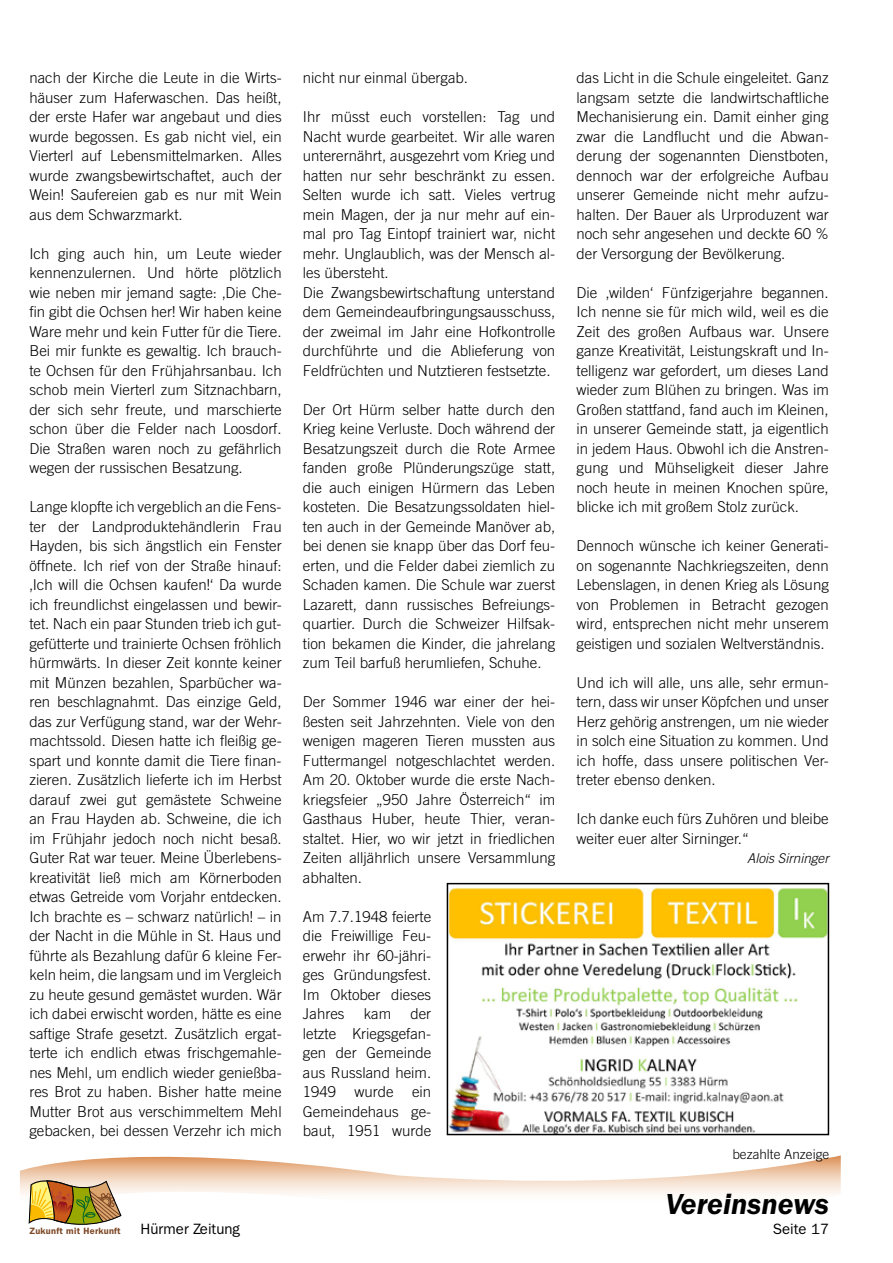
<style>
.page{position:relative;width:893px;height:1263px;background:#fff}
.page>*{position:absolute;margin:0;border:0;box-sizing:border-box;transform-origin:0 0}
.t1{font:italic 600 30px "ITC Franklin Gothic Std";color:#000}
.t2{font:300 15px/19.5px "Trade Gothic LT Std";color:#000;text-align:justify}
.t3{font:15px "ITC Franklin Gothic Std";color:#000}
.t4{font:300 13.5px "Trade Gothic LT Std";color:#000}
.t5{font:italic 300 13.5px "Trade Gothic LT Std";color:#000}
.t6{font:600 9.15px "Franklin Gothic";letter-spacing:.03em;color:#7c4725}
</style>
<div class="page">
<svg style="left:20px;top:1155px;width:821px;height:69px"></svg>
<svg style="left:29px;top:1176px;width:92px;height:49px;background:#bd9e5a"></svg>
<img style="left:450px;top:887px;width:376px;height:245px">
<div style="left:447px;top:883px;width:382px;height:252px;border:2px solid #000"></div>
<p class="t2" style="left:29px;top:68px;width:254px">nach der Kirche die Leute in die Wirts&shy;häuser zum Haferwaschen. Das heißt, der erste Hafer war angebaut und dies wurde begossen. Es gab nicht viel, ein Vierterl auf Lebensmittelmarken. Alles wurde zwangsbewirtschaftet, auch der Wein! Saufereien gab es nur mit Wein aus dem Schwarzmarkt.</p>
<p class="t2" style="left:29px;top:244px;width:254px">Ich ging auch hin, um Leute wieder kennenzulernen. Und hörte plötzlich wie neben mir jemand sagte: ‚Die Che&shy;fin gibt die Ochsen her! Wir haben keine Ware mehr und kein Futter für die Tiere.<br>Bei mir funkte es gewaltig. Ich brauch&shy;te Ochsen für den Frühjahrsanbau. Ich schob mein Vierterl zum Sitznachbarn, der sich sehr freute, und marschierte schon über die Felder nach Loosdorf.<br>Die Straßen waren noch zu gefährlich wegen der russischen Besatzung.</p>
<p class="t2" style="left:29px;top:497px;width:254px">Lange klopfte ich vergeblich an die Fens&shy;ter der Landproduktehändlerin Frau Hayden, bis sich ängstlich ein Fenster öffnete. Ich rief von der Straße hinauf: ‚Ich will die Ochsen kaufen!‘ Da wurde ich freundlichst eingelassen und bewir&shy;tet. Nach ein paar Stunden trieb ich gut&shy;gefütterte und trainierte Ochsen fröhlich hürmwärts. In dieser Zeit konnte keiner mit Münzen bezahlen, Sparbücher wa&shy;ren beschlagnahmt. Das einzige Geld, das zur Verfügung stand, war der Wehr&shy;machtssold. Diesen hatte ich fleißig ge&shy;spart und konnte damit die Tiere finan&shy;zieren. Zusätzlich lieferte ich im Herbst darauf zwei gut gemästete Schweine an Frau Hayden ab. Schweine, die ich im Frühjahr jedoch noch nicht besaß.<br>Guter Rat war teuer. Meine Überlebens&shy;kreativität ließ mich am Körnerboden etwas Getreide vom Vorjahr entdecken.<br>Ich brachte es – schwarz natürlich! – in der Nacht in die Mühle in St. Haus und führte als Bezahlung dafür 6 kleine Fer&shy;keln heim, die langsam und im Vergleich zu heute gesund gemästet wurden. Wär ich dabei erwischt worden, hätte es eine saftige Strafe gesetzt. Zusätzlich ergat&shy;terte ich endlich etwas frischgemahle&shy;nes Mehl, um endlich wieder genießba&shy;res Brot zu haben. Bisher hatte meine Mutter Brot aus verschimmeltem Mehl gebacken, bei dessen Verzehr ich mich</p>
<p class="t2" style="left:303px;top:68px;width:167px">nicht nur einmal übergab.</p>
<p class="t2" style="left:303px;top:107px;width:254px;text-align:left">Ihr müsst euch vorstellen: Tag und Nacht wurde gearbeitet. Wir alle waren unterernährt, ausgezehrt vom Krieg und hatten nur sehr beschränkt zu essen.<br>Selten wurde ich satt. Vieles vertrug mein Magen, der ja nur mehr auf ein&shy;mal pro Tag Eintopf trainiert war, nicht mehr. Unglaublich, was der Mensch al&shy;les übersteht.<br>Die Zwangsbewirtschaftung unterstand dem Gemeindeaufbringungsausschuss, der zweimal im Jahr eine Hofkontrolle durchführte und die Ablieferung von Feldfrüchten und Nutztieren festsetzte.</p>
<p class="t2" style="left:303px;top:400px;width:254px">Der Ort Hürm selber hatte durch den Krieg keine Verluste. Doch während der Besatzungszeit durch die Rote Armee fanden große Plünderungszüge statt, die auch einigen Hürmern das Leben kosteten. Die Besatzungssoldaten hiel&shy;ten auch in der Gemeinde Manöver ab, bei denen sie knapp über das Dorf feu&shy;erten, und die Felder dabei ziemlich zu Schaden kamen. Die Schule war zuerst Lazarett, dann russisches Befreiungs&shy;quartier. Durch die Schweizer Hilfsak&shy;tion bekamen die Kinder, die jahrelang zum Teil barfuß herumliefen, Schuhe.</p>
<p class="t2" style="left:303px;top:692px;width:254px">Der Sommer 1946 war einer der hei&shy;ßesten seit Jahrzehnten. Viele von den wenigen mageren Tieren mussten aus Futtermangel notgeschlachtet werden.<br>Am 20. Oktober wurde die erste Nach&shy;kriegsfeier „950 Jahre Österreich“ im Gasthaus Huber, heute Thier, veran&shy;staltet. Hier, wo wir jetzt in friedlichen Zeiten alljährlich unsere Versammlung abhalten.</p>
<p class="t2" style="left:303px;top:907px;width:130px">Am 7.7.1948 feierte die Freiwillige Feu&shy;erwehr ihr 60-jähri&shy;ges Gründungsfest.<br>Im Oktober dieses Jahres</p>
<p class="t2" style="left:303px;top:1004px;width:130px;text-indent:107px">der letzte Kriegsgefan&shy;gen der Gemeinde aus Russland heim.<br>1949 wurde ein Gemeindehaus ge&shy;baut, 1951 wurde</p>
<p class="t2" style="left:364px;top:1004px;width:29px">kam</p>
<p class="t2" style="left:576px;top:68px;width:254px">das Licht in die Schule eingeleitet. Ganz langsam setzte die landwirtschaftliche Mechanisierung ein. Damit einher ging zwar die Landflucht und die Abwan&shy;derung der sogenannten Dienstboten, dennoch war der erfolgreiche Aufbau unserer Gemeinde nicht mehr aufzu&shy;halten. Der Bauer als Urproduzent war noch sehr angesehen und deckte 60 % der Versorgung der Bevölkerung.</p>
<p class="t2" style="left:576px;top:283px;width:254px">Die ‚wilden‘ Fünfzigerjahre begannen.<br>Ich nenne sie für mich wild, weil es die Zeit des großen Aufbaus war. Unsere ganze Kreativität, Leistungskraft und In&shy;telligenz war gefordert, um dieses Land wieder zum Blühen zu bringen. Was im Großen stattfand, fand auch im Kleinen, in unserer Gemeinde statt, ja eigentlich in jedem Haus. Obwohl ich die Anstren&shy;gung und Mühseligkeit dieser Jahre noch heute in meinen Knochen spüre, blicke ich mit großem Stolz zurück.</p>
<p class="t2" style="left:576px;top:536px;width:254px">Dennoch wünsche ich keiner Generati&shy;on sogenannte Nachkriegszeiten, denn Lebenslagen, in denen Krieg als Lösung von Problemen in Betracht gezogen wird, entsprechen nicht mehr unserem geistigen und sozialen Weltverständnis.</p>
<p class="t2" style="left:576px;top:673px;width:254px">Und ich will alle, uns alle, sehr ermun&shy;tern, dass wir unser Köpfchen und unser Herz gehörig anstrengen, um nie wieder in solch eine Situation zu kommen. Und ich hoffe, dass unsere politischen Ver&shy;treter ebenso denken.</p>
<p class="t2" style="left:576px;top:809px;width:254px">Ich danke euch fürs Zuhören und bleibe weiter euer alter Sirninger.“</p>
<p class="t5" style="left:747px;top:850px;width:83px">Alois Sirninger</p>
<p class="t4" style="left:732px;top:1146px;width:98px">bezahlte Anzeige</p>
<h1 class="t1" style="left:666px;top:1188px;width:165px">Vereinsnews</h1>
<p class="t6" style="left:29px;top:1225px;width:93px">Zukunft mit Herkunft</p>
<p class="t3" style="left:141px;top:1220px;width:101px">Hürmer Zeitung</p>
<p class="t3" style="left:773px;top:1220px;width:58px">Seite 17</p>
</div>
